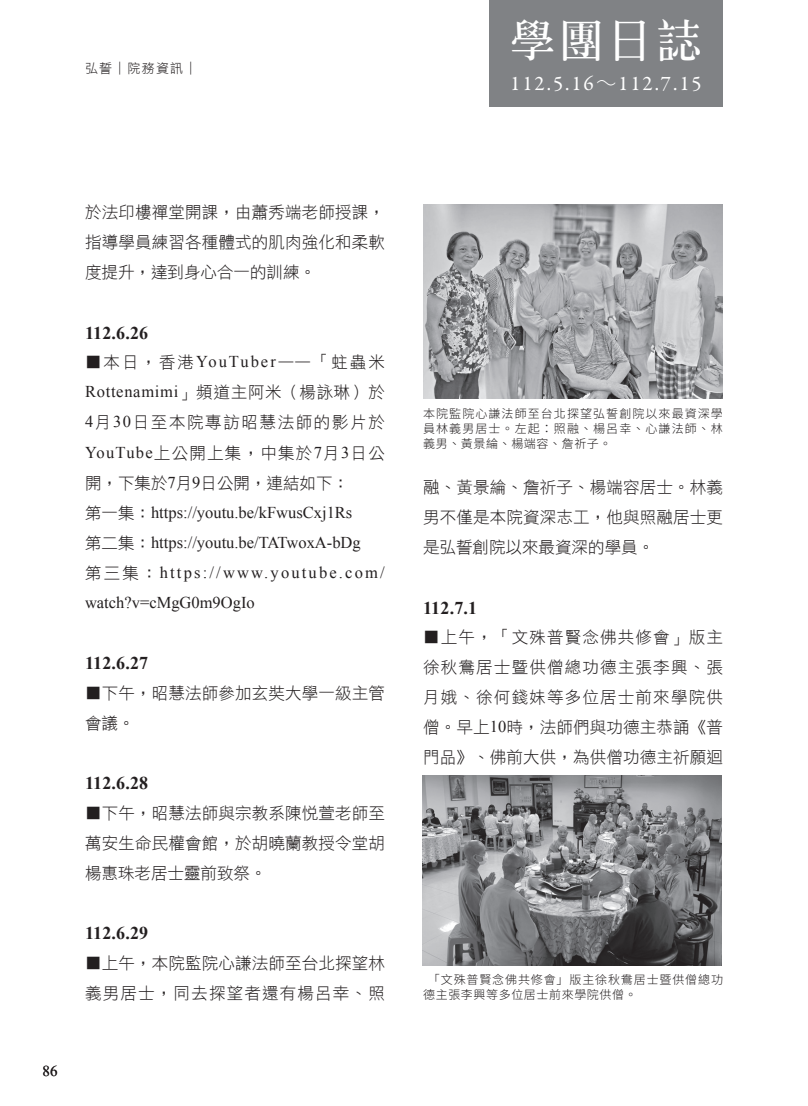
<style>
.page{position:relative;width:808px;height:1106px;background:#fff}
.page>*{position:absolute;margin:0;border:0;box-sizing:border-box;transform-origin:0 0}
.t1{font:45px "Stdsung EG Bold Big 5";color:#fff}
.t2{font:21px "Garamond Premr Pro";letter-spacing:.095em;color:#fff}
.t3{font:700 18px "Times New Roman";letter-spacing:.01em;color:#231f20}
.t4{font:16.5px/30px "DF Hei Lt HKP BF";letter-spacing:.01em;color:#231f20;text-align:justify}
.t5{font:16.5px/30px "Times New Roman";color:#231f20}
.t6{font:15px "Times New Roman";color:#231f20}
.t7{font:12.9px "DF Hei Lt HK BF";letter-spacing:.1em;color:#231f20}
.t8{font:300 12px/15px "Noto Sans CJ Ktc";letter-spacing:.07em;color:#231f20;text-align:justify}
.s1{font-family:"DF Hei Lt HK BF"}
.s2{font-family:"Times New Roman"}
.s3{font-family:"DF Hei Lt HKP BF"}
</style>
<div class="page">
<img style="left:423px;top:204px;width:300px;height:194px">
<img style="left:422px;top:775px;width:300px;height:190px">
<div style="left:489px;top:0;width:234px;height:106px;background:#808285"></div>
<p class="t7" style="left:85px;top:62px;width:114px">弘誓│院務資訊│</p>
<h1 class="t1" style="left:510px;top:17px;width:193px">學團日誌</h1>
<p class="t2" style="left:510px;top:70px;width:193px">112.5.16<span class="s1">～</span>112.7.15</p>
<p class="t6" style="left:43px;top:1060px;width:16px">86</p>
<p class="t4" style="left:85px;top:197px;width:301px">於法印樓禪堂開課，由蕭秀端老師授課，指導學員練習各種體式的肌肉強化和柔軟度提升，達到身心合一的訓練。</p>
<p class="t3" style="left:85px;top:320px;width:65px">112.6.26</p>
<p class="t4" style="left:85px;top:347px;width:301px">■本日，香港<span class="s2">YouTuber</span>——「蛀蟲米<span class="s2">Rottenamimi</span>」頻道主阿米（楊詠琳）於<span class="s2">4</span>月<span class="s2">30</span>日至本院專訪昭慧法師的影片於<span class="s2">YouTube</span>上公開上集，中集於<span class="s2">7</span>月<span class="s2">3</span>日公開，下集於<span class="s2">7</span>月<span class="s2">9</span>日公開，連結如下：</p>
<p class="t5" style="left:85px;top:497px;width:301px"><span class="s3">第一集：</span>https://youtu.be/kFwusCxj1Rs<br><span class="s3">第二集：</span>https://youtu.be/TATwoxA-bDg<br><span class="s3">第三集：</span>https://www.youtube.com/ watch?v=cMgG0m9OgIo</p>
<p class="t3" style="left:85px;top:650px;width:65px">112.6.27</p>
<p class="t4" style="left:85px;top:677px;width:301px">■下午，昭慧法師參加玄奘大學一級主管會議。</p>
<p class="t3" style="left:85px;top:770px;width:65px">112.6.28</p>
<p class="t4" style="left:85px;top:797px;width:301px">■下午，昭慧法師與宗教系陳悅萱老師至萬安生命民權會館，於胡曉蘭教授令堂胡楊惠珠老居士靈前致祭。</p>
<p class="t3" style="left:85px;top:920px;width:65px">112.6.29</p>
<p class="t4" style="left:85px;top:947px;width:301px">■上午，本院監院心謙法師至台北探望林義男居士，同去探望者還有楊呂幸、照</p>
<p class="t8" style="left:423px;top:406px;width:301px">本院監院心謙法師至台北探望弘誓創院以來最資深學員林義男居士。左起：照融、楊呂幸、心謙法師、林義男、黃景綸、楊端容、詹祈子。</p>
<p class="t4" style="left:423px;top:472px;width:301px">融、黃景綸、詹祈子、楊端容居士。林義男不僅是本院資深志工，他與照融居士更是弘誓創院以來最資深的學員。</p>
<p class="t3" style="left:423px;top:595px;width:56px">112.7.1</p>
<p class="t4" style="left:423px;top:622px;width:301px">■上午，「文殊普賢念佛共修會」版主徐秋鴦居士暨供僧總功德主張李興、張月娥、徐何錢妹等多位居士前來學院供僧。早上<span class="s2">10</span>時，法師們與功德主恭誦《普門品》、佛前大供，為供僧功德主祈願迴</p>
<p class="t8" style="left:423px;top:972px;width:301px;text-indent:5px">「文殊普賢念佛共修會」版主徐秋鴦居士暨供僧總功德主張李興等多位居士前來學院供僧。</p>
</div>
